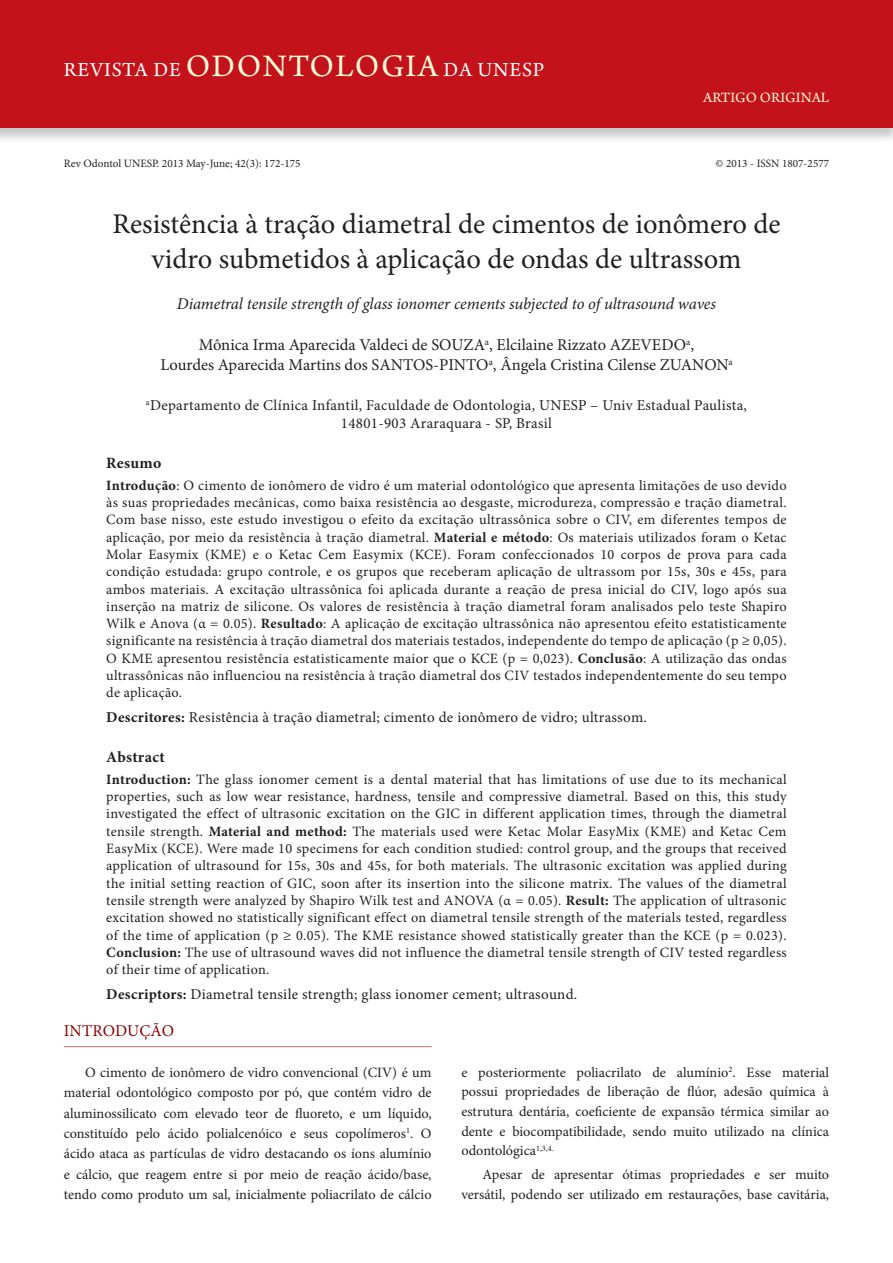
<style>
.page{position:relative;width:893px;height:1263px;background:#fff}
.page>*{position:absolute;margin:0;border:0;box-sizing:border-box;transform-origin:0 0}
.Título_1º_Idioma{font:28.5px/34.3px "Minion Pro";color:#231f20;text-align:center}
.t1{font:21px "Arno Pro";letter-spacing:.04em;color:#fff}
.Autores{font:16.5px/20px "Minion Pro";color:#231f20;text-align:center}
.Título_2º_Idioma{font:italic 16.5px "Minion Pro";letter-spacing:-.005em;color:#231f20}
.t2{font:16.5px "Minion Pro";letter-spacing:.01em;color:#8b0202}
.Título_-_abstract{font:700 15.75px "Minion Pro";letter-spacing:.02em;color:#231f20}
.Título_-_resumo{font:700 15.75px "Minion Pro";letter-spacing:.02em;color:#231f20}
.Endereço{font:15px/18.1px "Minion Pro";letter-spacing:.02em;color:#231f20;text-align:center}
.Palavras-chave{font:15px "Minion Pro";letter-spacing:.02em;color:#231f20}
.Keywords{font:15px "Minion Pro";letter-spacing:.02em;color:#231f20}
.t3{font:15px "Arno Pro";color:#fffbd6}
.Resumo{font:14.25px/17.2px "Minion Pro";letter-spacing:.02em;color:#231f20;text-align:justify}
.Abstract{font:14.25px/17.2px "Minion Pro";letter-spacing:.02em;color:#231f20;text-align:justify}
.Corpo{font:14.25px/20.4px "Minion Pro";color:#231f20;text-align:justify}
.Cabeçalho_A{font:11.25px "Minion Pro";color:#231f20}
.s1{font-size:33px;color:#fffbd6}
.s2{font-weight:700}
</style>
<div class="page">
<div style="left:0;top:0;width:893px;height:144px;background:#231f20;opacity:.25"></div>
<div style="left:0;top:0;width:893px;height:128px;background:#c4121a"></div>
<hr style="left:64px;top:1046px;width:368px;height:1px;background:#c27660">
<h2 class="t1" style="left:64px;top:58px;width:482px">REVISTA DE <span class="s1">ODONTOLOGIA</span> DA UNESP</h2>
<p class="t3" style="left:703px;top:89px;width:128px">ARTIGO ORIGINAL</p>
<p class="Cabeçalho_A" style="left:64px;top:156px;width:238px">Rev Odontol UNESP. 2013 May-June; 42(3): 172-175</p>
<p class="Cabeçalho_A" style="left:715px;top:156px;width:115px">© 2013 - ISSN 1807-2577</p>
<p class="Título_1º_Idioma" style="left:112px;top:207px;width:670px">Resistência à tração diametral de cimentos de ionômero de vidro submetidos à aplicação de ondas de ultrassom</p>
<p class="Título_2º_Idioma" style="left:177px;top:292px;width:540px">Diametral tensile strength of glass ionomer cements subjected to of ultrasound waves</p>
<p class="Autores" style="left:160px;top:335px;width:574px">Mônica Irma Aparecida Valdeci de SOUZA<sup>a</sup>, Elcilaine Rizzato AZEVEDO<sup>a</sup>,<br>Lourdes Aparecida Martins dos SANTOS-PINTO<sup>a</sup>, Ângela Cristina Cilense ZUANON<sup>a</sup></p>
<p class="Endereço" style="left:146px;top:396px;width:602px"><sup>a</sup>Departamento de Clínica Infantil, Faculdade de Odontologia, UNESP – Univ Estadual Paulista,<br>14801-903 Araraquara - SP, Brasil</p>
<p class="Título_-_resumo" style="left:106px;top:452px;width:56px">Resumo</p>
<p class="Resumo" style="left:106px;top:477px;width:682px"><span class="s2">Introdução</span>: O cimento de ionômero de vidro é um material odontológico que apresenta limitações de uso devido às suas propriedades mecânicas, como baixa resistência ao desgaste, microdureza, compressão e tração diametral.<br>Com base nisso, este estudo investigou o efeito da excitação ultrassônica sobre o CIV, em diferentes tempos de aplicação, por meio da resistência à tração diametral. <span class="s2">Material e método</span>: Os materiais utilizados foram o Ketac Molar Easymix (KME) e o Ketac Cem Easymix (KCE). Foram confeccionados 10 corpos de prova para cada condição estudada: grupo controle, e os grupos que receberam aplicação de ultrassom por 15s, 30s e 45s, para ambos materiais. A excitação ultrassônica foi aplicada durante a reação de presa inicial do CIV, logo após sua inserção na matriz de silicone. Os valores de resistência à tração diametral foram analisados pelo teste Shapiro Wilk e Anova (α = 0.05). <span class="s2">Resultado</span>: A aplicação de excitação ultrassônica não apresentou efeito estatisticamente significante na resistência à tração diametral dos materiais testados, independente do tempo de aplicação (p ≥ 0,05).<br>O KME apresentou resistência estatisticamente maior que o KCE (p = 0,023). <span class="s2">Conclusão</span>: A utilização das ondas ultrassônicas não influenciou na resistência à tração diametral dos CIV testados independentemente do seu tempo de aplicação.</p>
<p class="Palavras-chave" style="left:106px;top:707px;width:542px"><span class="s2">Descritores:</span> Resistência à tração diametral; cimento de ionômero de vidro; ultrassom.</p>
<p class="Título_-_abstract" style="left:106px;top:746px;width:60px">Abstract</p>
<p class="Abstract" style="left:106px;top:771px;width:682px"><span class="s2">Introduction:</span> The glass ionomer cement is a dental material that has limitations of use due to its mechanical properties, such as low wear resistance, hardness, tensile and compressive diametral. Based on this, this study investigated the effect of ultrasonic excitation on the GIC in different application times, through the diametral tensile strength. <span class="s2">Material and method:</span> The materials used were Ketac Molar EasyMix (KME) and Ketac Cem EasyMix (KCE). Were made 10 specimens for each condition studied: control group, and the groups that received application of ultrasound for 15s, 30s and 45s, for both materials. The ultrasonic excitation was applied during the initial setting reaction of GIC, soon after its insertion into the silicone matrix. The values of the diametral tensile strength were analyzed by Shapiro Wilk test and ANOVA (α = 0.05). <span class="s2">Result:</span> The application of ultrasonic excitation showed no statistically significant effect on diametral tensile strength of the materials tested, regardless of the time of application (p ≥ 0.05). The KME resistance showed statistically greater than the KCE (p = 0.023).<br><span class="s2">Conclusion:</span> The use of ultrasound waves did not influence the diametral tensile strength of CIV tested regardless of their time of application.</p>
<p class="Keywords" style="left:106px;top:984px;width:472px"><span class="s2">Descriptors:</span> Diametral tensile strength; glass ionomer cement; ultrasound.</p>
<p class="t2" style="left:64px;top:1019px;width:112px">INTRODUÇÃO</p>
<p class="Corpo" style="left:64px;top:1062px;width:369px;text-indent:21px">O cimento de ionômero de vidro convencional (CIV) é um material odontológico composto por pó, que contém vidro de aluminossilicato com elevado teor de fluoreto, e um líquido, constituído pelo ácido polialcenóico e seus copolímeros<sup>1</sup>. O ácido ataca as partículas de vidro destacando os íons alumínio e cálcio, que reagem entre si por meio de reação ácido/base, tendo como produto um sal, inicialmente poliacrilato de cálcio</p>
<p class="Corpo" style="left:461px;top:1062px;width:369px;line-height:19.6px">e posteriormente poliacrilato de alumínio<sup>2</sup>. Esse material possui propriedades de liberação de flúor, adesão química à estrutura dentária, coeficiente de expansão térmica similar ao dente e biocompatibilidade, sendo muito utilizado na clínica odontológica<sup>1,3,4.</sup></p>
<p class="Corpo" style="left:461px;top:1165px;width:369px;line-height:19.6px;text-align:right">Apesar de apresentar ótimas propriedades e ser muito versátil, podendo ser utilizado em restaurações, base cavitária,</p>
</div>
